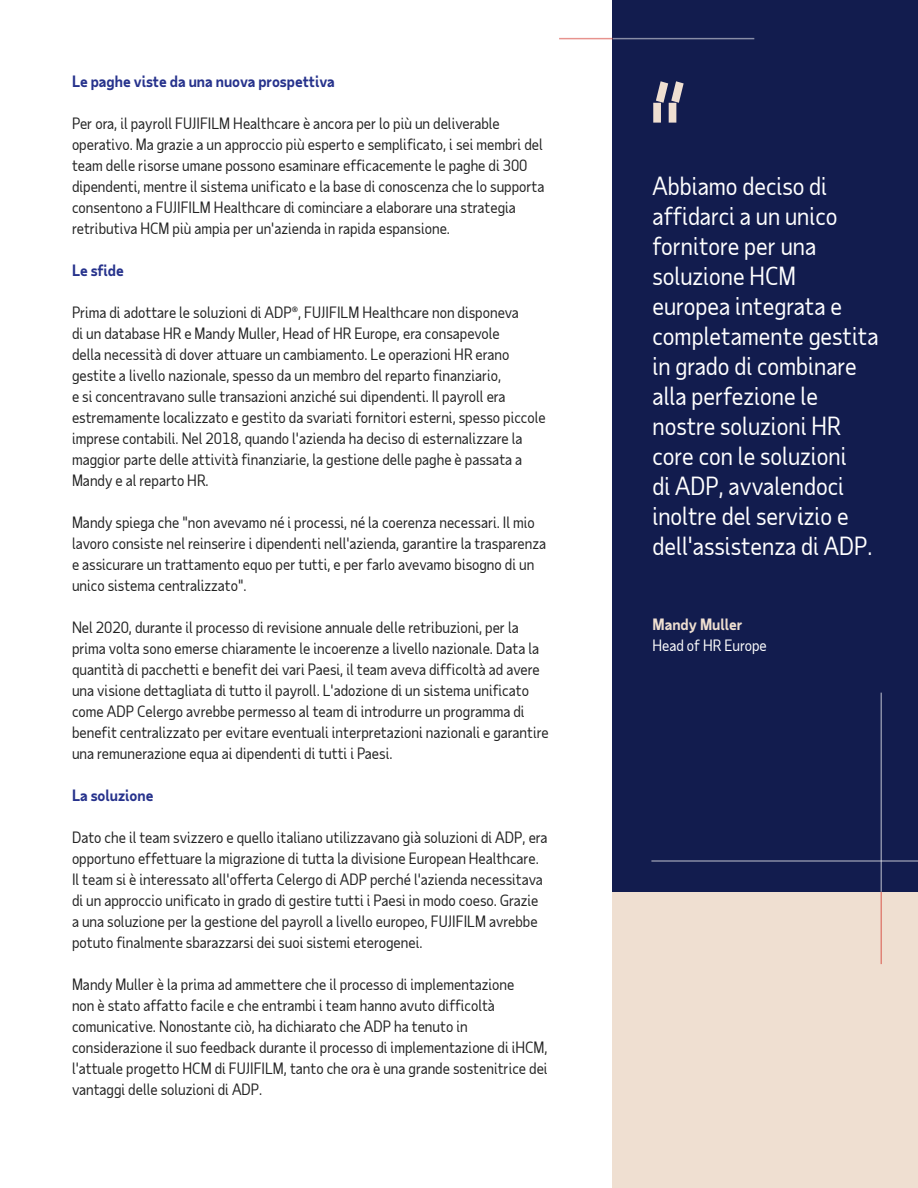
<style>
.page{position:relative;width:918px;height:1188px;background:#fff}
.page>*{position:absolute;margin:0;border:0;box-sizing:border-box;transform-origin:0 0}
.t1{font:24px/30px "Taub Sans";color:#fff}
.t2{font:15px/21px "Taub Sans";color:#222}
.t3{font:700 15px "Taub Sans";color:#26328c}
.t4{font:15px "Taub Sans";color:#fff}
.t5{font:700 15px "Taub Sans";color:#efdfd1}
</style>
<div class="page">
<div style="left:613px;top:870px;width:305px;height:318px;background:#efdfd1"></div>
<div style="left:613px;top:0;width:305px;height:892px;background:#121c4e"></div>
<hr style="left:559px;top:38px;width:54px;height:1px;background:#d0271d">
<hr style="left:613px;top:38px;width:141px;height:1px;background:#fff">
<hr style="left:880px;top:892px;width:2px;height:72px;background:#d0271d">
<hr style="left:880px;top:693px;width:2px;height:199px;background:#fff">
<hr style="left:651px;top:860px;width:267px;height:2px;background:#fff">
<svg style="left:653px;top:81px;width:31px;height:42px"></svg>
<p class="t3" style="left:72px;top:72px;width:264px">Le paghe viste da una nuova prospettiva</p>
<p class="t2" style="left:72px;top:113px;width:474px">Per ora, il payroll FUJIFILM Healthcare è ancora per lo più un deliverable operativo. Ma grazie a un approccio più esperto e semplificato, i sei membri del team delle risorse umane possono esaminare efficacemente le paghe di 300 dipendenti, mentre il sistema unificato e la base di conoscenza che lo supporta consentono a FUJIFILM Healthcare di cominciare a elaborare una strategia retributiva HCM più ampia per un'azienda in rapida espansione.</p>
<p class="t3" style="left:72px;top:261px;width:53px">Le sfide</p>
<p class="t2" style="left:72px;top:302px;width:475px">Prima di adottare le soluzioni di ADP®, FUJIFILM Healthcare non disponeva<br>di un database HR e Mandy Muller, Head of HR Europe, era consapevole<br>della necessità di dover attuare un cambiamento. Le operazioni HR erano gestite a livello nazionale, spesso da un membro del reparto finanziario,<br>e si concentravano sulle transazioni anziché sui dipendenti. Il payroll era estremamente localizzato e gestito da svariati fornitori esterni, spesso piccole imprese contabili. Nel 2018, quando l'azienda ha deciso di esternalizzare la maggior parte delle attività finanziarie, la gestione delle paghe è passata a Mandy e al reparto HR.</p>
<p class="t2" style="left:72px;top:512px;width:476px">Mandy spiega che "non avevamo né i processi, né la coerenza necessari. Il mio lavoro consiste nel reinserire i dipendenti nell'azienda, garantire la trasparenza e assicurare un trattamento equo per tutti, e per farlo avevamo bisogno di un unico sistema centralizzato".</p>
<p class="t2" style="left:72px;top:617px;width:478px">Nel 2020, durante il processo di revisione annuale delle retribuzioni, per la prima volta sono emerse chiaramente le incoerenze a livello nazionale. Data la quantità di pacchetti e benefit dei vari Paesi, il team aveva difficoltà ad avere una visione dettagliata di tutto il payroll. L'adozione di un sistema unificato come ADP Celergo avrebbe permesso al team di introdurre un programma di benefit centralizzato per evitare eventuali interpretazioni nazionali e garantire una remunerazione equa ai dipendenti di tutti i Paesi.</p>
<p class="t3" style="left:72px;top:786px;width:83px">La soluzione</p>
<p class="t2" style="left:72px;top:827px;width:477px">Dato che il team svizzero e quello italiano utilizzavano già soluzioni di ADP, era opportuno effettuare la migrazione di tutta la divisione European Healthcare.<br>Il team si è interessato all'offerta Celergo di ADP perché l'azienda necessitava di un approccio unificato in grado di gestire tutti i Paesi in modo coeso. Grazie a una soluzione per la gestione del payroll a livello europeo, FUJIFILM avrebbe potuto finalmente sbarazzarsi dei suoi sistemi eterogenei.</p>
<p class="t2" style="left:72px;top:974px;width:477px">Mandy Muller è la prima ad ammettere che il processo di implementazione<br>non è stato affatto facile e che entrambi i team hanno avuto difficoltà comunicative. Nonostante ciò, ha dichiarato che ADP ha tenuto in considerazione il suo feedback durante il processo di implementazione di iHCM, l'attuale progetto HCM di FUJIFILM, tanto che ora è una grande sostenitrice dei vantaggi delle soluzioni di ADP.</p>
<p class="t1" style="left:652px;top:171px;width:228px">Abbiamo deciso di affidarci a un unico fornitore per una soluzione HCM europea integrata e completamente gestita in grado di combinare alla perfezione le nostre soluzioni HR core con le soluzioni<br>di ADP, avvalendoci inoltre del servizio e dell'assistenza di ADP.</p>
<p class="t5" style="left:652px;top:615px;width:92px">Mandy Muller</p>
<p class="t4" style="left:652px;top:636px;width:116px">Head of HR Europe</p>
</div>
